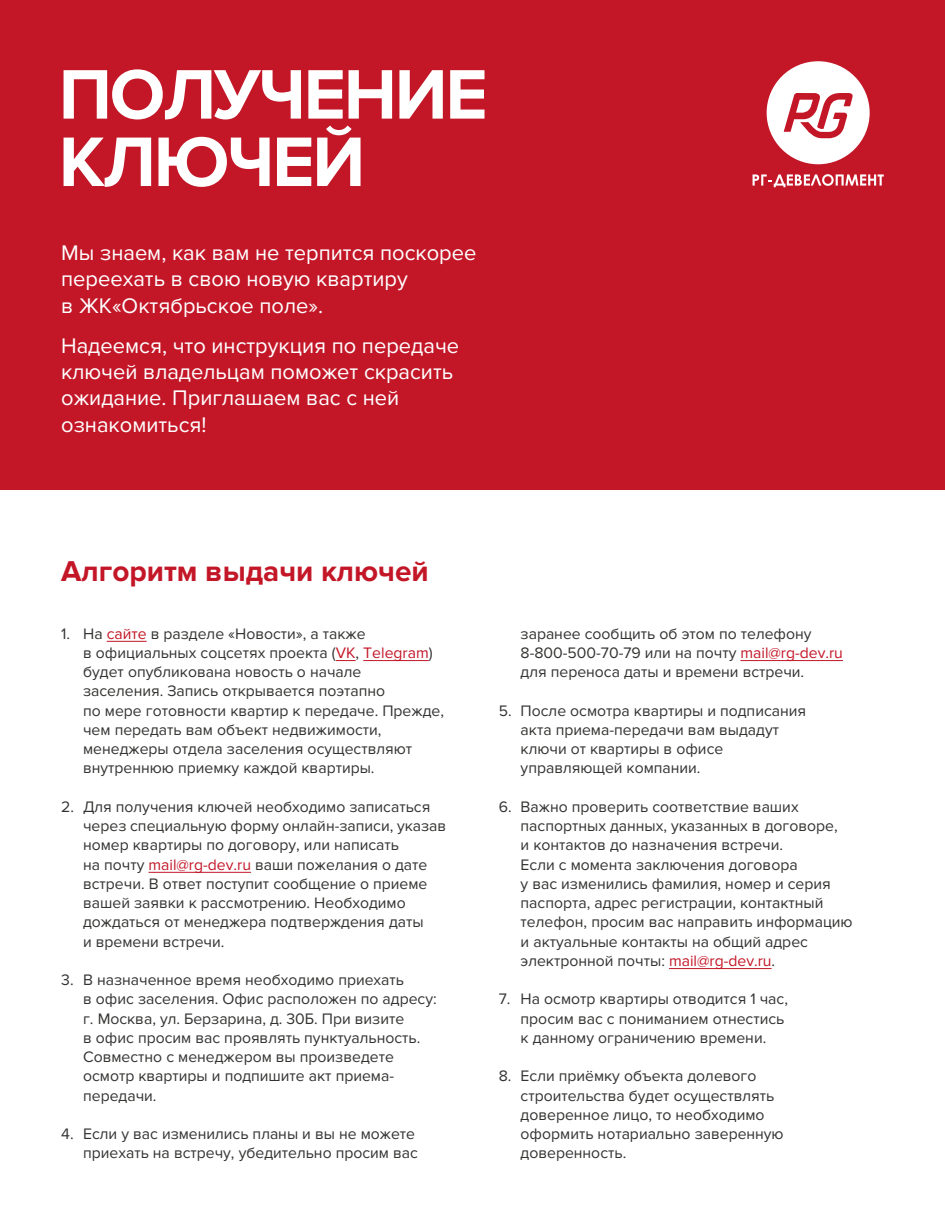
<style>
.page{position:relative;width:945px;height:1225px;background:#fff}
.page>*{position:absolute;margin:0;border:0;box-sizing:border-box;transform-origin:0 0}
.t1{font:700 72.62px/67.4px "Proxima Nova";letter-spacing:-.03em;color:#fff}
.t2{font:700 29.75px "Proxima Nova";color:#c31728}
.t3{font:21.88px/26.2px "Proxima Nova";color:#fff}
.t4{font:15.75px/19.2px "Proxima Nova";color:#333332}
.s1{font-style:inherit}
.s2{color:#c31728}
</style>
<div class="page">
<div style="left:0;top:0;width:945px;height:490px;background:#c31728"></div>
<hr style="left:107px;top:641px;width:40px;height:1px;background:#c31728">
<svg style="left:336px;top:660px;width:20px;height:1px"></svg>
<hr style="left:363px;top:660px;width:66px;height:1px;background:#c31728">
<hr style="left:149px;top:872px;width:102px;height:1px;background:#c31728">
<hr style="left:740px;top:660px;width:103px;height:1px;background:#c31728">
<hr style="left:669px;top:968px;width:103px;height:1px;background:#c31728">
<div style="left:767px;top:61px;width:103px;height:103px;background:#fff;border-radius:50%"></div>
<svg style="left:753px;top:174px;width:131px;height:13px"></svg>
<svg style="left:784px;top:93px;width:69px;height:45px"></svg>
<h1 class="t1" style="left:59px;top:62px;width:430px">ПОЛУЧЕНИЕ<br>КЛЮЧЕЙ</h1>
<h3 class="t3" style="left:61px;top:240px;width:417px">Мы знаем, как вам не терпится поскорее переехать в свою новую квартиру<br>в <span class="s1">ЖК</span>«Октябрьское поле».</h3>
<h3 class="t3" style="left:61px;top:333px;width:399px">Надеемся, что инструкция по передаче ключей владельцам поможет скрасить ожидание. Приглашаем вас с ней ознакомиться!</h3>
<h2 class="t2" style="left:61px;top:554px;width:369px">Алгоритм выдачи ключей</h2>
<p class="t4" style="left:83px;top:624px;width:362px;text-indent:-22px">1. На <span class="s2">сайте</span> в разделе «Новости», а также<br>в официальных соцсетях проекта (<span class="s2">VK</span>, <span class="s2">Telegram</span>) будет опубликована новость о начале заселения. Запись открывается поэтапно<br>по мере готовности квартир к передаче. Прежде, чем передать вам объект недвижимости, менеджеры отдела заселения осуществляют внутреннюю приемку каждой квартиры.</p>
<p class="t4" style="left:83px;top:797px;width:365px;text-indent:-22px">2. Для получения ключей необходимо записаться через специальную форму онлайн-записи, указав номер квартиры по договору, или написать<br>на почту <span class="s2">mail@rg-dev.ru</span> ваши пожелания о дате встречи. В ответ поступит сообщение о приеме вашей заявки к рассмотрению. Необходимо дождаться от менеджера подтверждения даты<br>и времени встречи.</p>
<p class="t4" style="left:83px;top:971px;width:355px;text-indent:-22px">3. В назначенное время необходимо приехать<br>в офис заселения. Офис расположен по адресу: г. Москва, ул. Берзарина, д. 30Б. При визите<br>в офис просим вас проявлять пунктуальность.<br>Совместно с менеджером вы произведете осмотр квартиры и подпишите акт приема&shy;передачи.</p>
<p class="t4" style="left:61px;top:1125px;width:358px;text-align:right">4. Если у вас изменились планы и вы не можете приехать на встречу, убедительно просим вас</p>
<p class="t4" style="left:521px;top:624px;width:324px">заранее сообщить об этом по телефону<br>8-800-500-70-79 или на почту <span class="s2">mail@rg-dev.ru </span>для переноса даты и времени встречи.</p>
<p class="t4" style="left:521px;top:701px;width:287px;text-indent:-22px">5. После осмотра квартиры и подписания акта приема-передачи вам выдадут ключи от квартиры в офисе управляющей компании.</p>
<p class="t4" style="left:521px;top:797px;width:334px;text-indent:-22px">6. Важно проверить соответствие ваших паспортных данных, указанных в договоре,<br>и контактов до назначения встречи.<br>Если с момента заключения договора<br>у вас изменились фамилия, номер и серия паспорта, адрес регистрации, контактный телефон, просим вас направить информацию и актуальные контакты на общий адрес электронной почты: <span class="s2">mail@rg-dev.ru</span>.</p>
<p class="t4" style="left:521px;top:990px;width:269px;text-indent:-22px">7. На осмотр квартиры отводится 1 час, просим вас с пониманием отнестись к данному ограничению времени.</p>
<p class="t4" style="left:521px;top:1067px;width:265px;text-indent:-22px">8. Если приёмку объекта долевого строительства будет осуществлять доверенное лицо, то необходимо оформить нотариально заверенную доверенность.</p>
</div>
